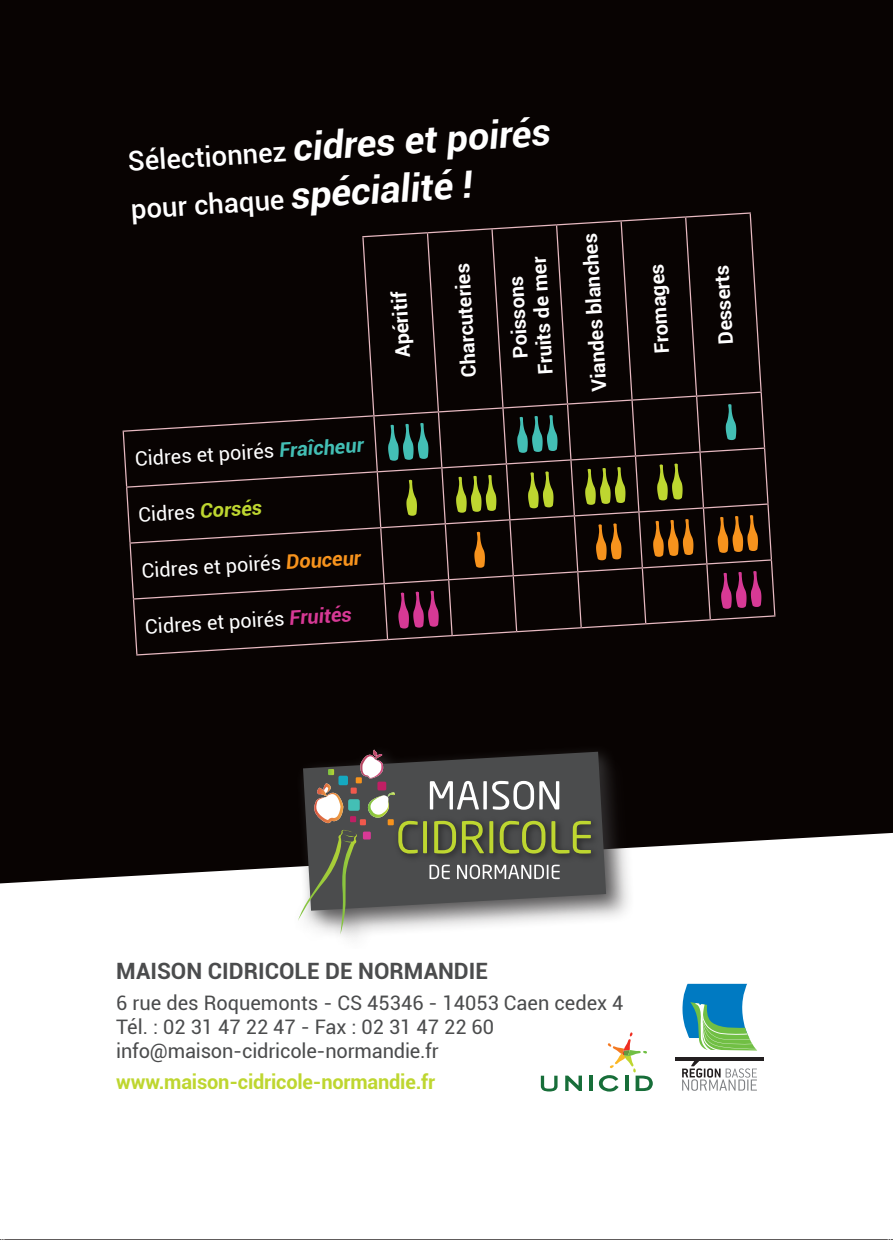
<style>
.page{position:relative;width:893px;height:1240px;background:#fff}
.page>*{position:absolute;margin:0;border:0;box-sizing:border-box;transform-origin:0 0}
.t1{font:italic 700 37.5px/47.8px "Roboto";color:#fff}
.t2{font:700 22.5px "Roboto";color:#4b4c4d}
.t3{font:20px/24px "Roboto";color:#4b4c4d}
.t4{font:20px "Roboto";color:#fff}
.t5{font:700 20px/24px "Roboto";color:#fff;text-align:center}
.t6{font:700 20px "Roboto";letter-spacing:-.01em;color:#bed630}
.s1{font-weight:500;font-style:normal;font-size:27.5px}
.s2{font-weight:700;font-style:italic;color:#43bfb5}
.s3{font-weight:700;font-style:italic;color:#bed630}
.s4{font-weight:700;font-style:italic;color:#f7931d}
.s5{font-weight:700;font-style:italic;color:#d73995}
</style>
<div class="page">
<div style="left:0;top:0;width:892px;height:1239px;background:#080302"></div>
<div style="left:0;top:833px;width:892px;height:406px;background:#fff"></div>
<div style="left:675px;top:975px;width:88px;height:120px;background:#fff"></div>
<hr style="left:675px;top:1057px;width:88px;height:3px;background:#231f20">
<svg style="left:682px;top:983px;width:75px;height:68px"></svg>
<svg style="left:682px;top:1060px;width:74px;height:30px"></svg>
<svg style="left:540px;top:1075px;width:17px;height:16px"></svg>
<svg style="left:565px;top:1075px;width:17px;height:15px"></svg>
<hr style="left:589px;top:1075px;width:4px;height:15px;background:#176e39">
<svg style="left:598px;top:1031px;width:54px;height:60px;background:#e1e6d7"></svg>
<div style="left:291px;top:743px;width:333px;height:206px;background:#4b4c4d;opacity:.75"></div>
<div style="left:300px;top:750px;width:334px;height:198px;background:#231f20;opacity:.4"></div>
<svg style="left:417px;top:751px;width:189px;height:159px;background:#4d4d4e"></svg>
<svg style="left:430px;top:780px;width:49px;height:29px"></svg>
<svg style="left:483px;top:781px;width:4px;height:28px"></svg>
<svg style="left:492px;top:780px;width:67px;height:29px;background:#8a8b8b"></svg>
<img style="left:417px;top:813px;width:185px;height:51px">
<hr style="left:423px;top:821px;width:4px;height:32px;background:#bed630">
<svg style="left:434px;top:820px;width:22px;height:33px"></svg>
<svg style="left:462px;top:820px;width:22px;height:33px"></svg>
<svg style="left:489px;top:821px;width:4px;height:32px"></svg>
<svg style="left:499px;top:820px;width:46px;height:33px;background:#6b733d"></svg>
<svg style="left:551px;top:820px;width:39px;height:33px"></svg>
<svg style="left:429px;top:864px;width:20px;height:15px"></svg>
<svg style="left:457px;top:864px;width:102px;height:15px;background:#89898a"></svg>
<svg style="left:298px;top:749px;width:119px;height:185px;background:#686761"></svg>
<svg style="left:122px;top:212px;width:654px;height:444px"></svg>
<svg style="left:0;top:1237px;width:4px;height:3px"></svg>
<svg style="left:887px;top:1237px;width:6px;height:3px"></svg>
<h1 class="t1" style="left:126px;top:130px;width:425px;rotate:-3deg"><span class="s1">Sélectionnez</span> cidres et poirés <span class="s1">pour chaque</span> spécialité !</h1>
<p class="t5" style="left:390px;top:358px;width:67px;rotate:-94deg">Apéritif</p>
<p class="t4" style="left:134px;top:445px;width:230px;rotate:-4deg">Cidres et poirés <span class="s2">Fraîcheur</span></p>
<p class="t4" style="left:137px;top:501px;width:125px;rotate:-4deg">Cidres <span class="s3">Corsés</span></p>
<p class="t4" style="left:141px;top:557px;width:221px;rotate:-4deg">Cidres et poirés <span class="s4">Douceur</span></p>
<p class="t4" style="left:144px;top:613px;width:208px;rotate:-4deg">Cidres et poirés <span class="s5">Fruités</span></p>
<p class="t5" style="left:457px;top:378px;width:115px;rotate:-94deg">Charcuteries</p>
<p class="t5" style="left:509px;top:377px;width:120px;rotate:-94deg">Poissons<br>Fruits de mer</p>
<p class="t5" style="left:587px;top:392px;width:160px;rotate:-94deg">Viandes blanches</p>
<p class="t5" style="left:649px;top:354px;width:91px;rotate:-94deg">Fromages</p>
<p class="t5" style="left:713px;top:345px;width:81px;rotate:-94deg">Desserts</p>
<p class="t2" style="left:116px;top:955px;width:373px">MAISON CIDRICOLE DE NORMANDIE</p>
<p class="t3" style="left:116px;top:990px;width:508px">6 rue des Roquemonts - CS 45346 - 14053 Caen cedex 4<br>Tél. : 02 31 47 22 47 - Fax : 02 31 47 22 60 info@maison-cidricole-normandie.fr</p>
<p class="t6" style="left:116px;top:1068px;width:320px">www.maison-cidricole-normandie.fr</p>
</div>
